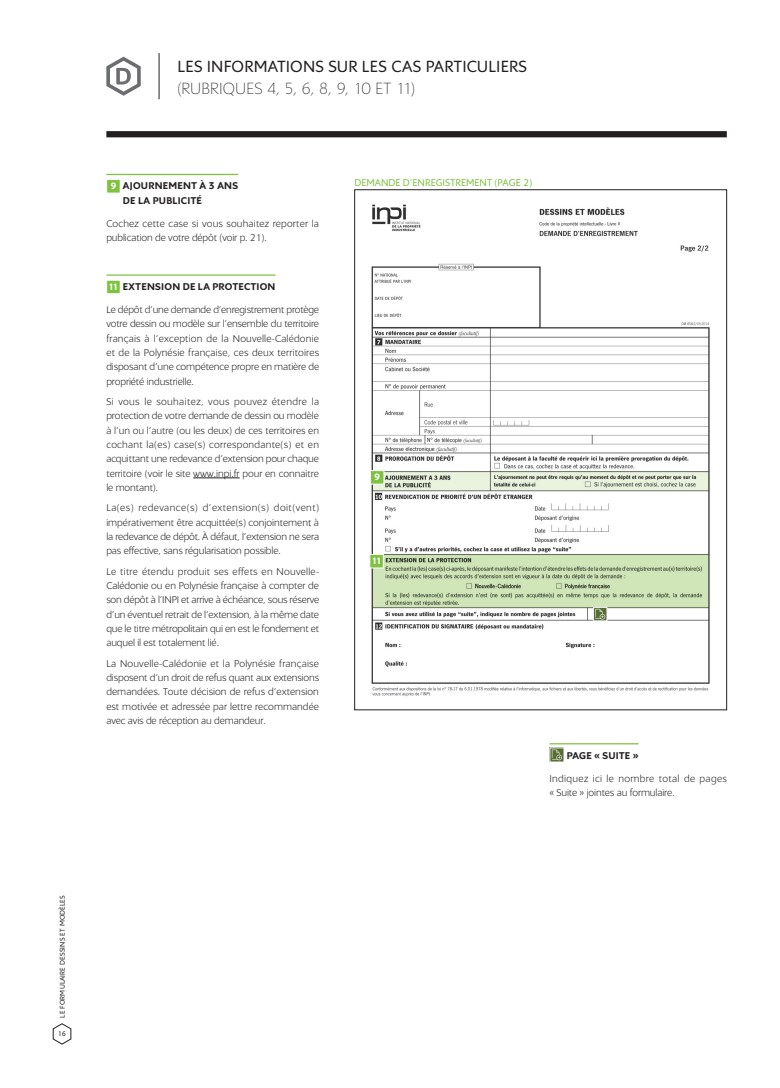
<style>
.page{position:relative;width:780px;height:1088px;background:#fff}
.page>*{position:absolute;margin:0;border:0;box-sizing:border-box;transform-origin:0 0}
.t1{font:17.5px "Inpi";letter-spacing:.01em;color:#231f20}
.t2{font:100 17.5px "Inpi";letter-spacing:.005em;color:#231f20}
.t3{font:300 10.62px/14.4px "Inpi";letter-spacing:-.01em;color:#231f20;text-align:justify}
.t4{font:300 10.62px/14.4px "Inpi";letter-spacing:.015em;color:#231f20}
.t5{font:300 10.62px/14.4px "Inpi";letter-spacing:.03em;color:#231f20}
.t6{font:700 10.62px/14.4px "Inpi";letter-spacing:.025em;color:#231f20}
.t7{font:10.62px "Inpi";color:#7fc241}
.t8{font:700 10px "Inpi";color:#fff}
.t9{font:7.5px "Inpi";letter-spacing:.02em;color:#231f20}
.s1{font-size:10px;color:#fff}
.s2{font-weight:700;font-size:10px;color:#fff}
.s3{font-weight:700}
</style>
<div class="page">
<svg style="left:53px;top:1023px;width:19px;height:22px"></svg>
<div style="left:106px;top:131px;width:620px;height:6px;background:#231f20"></div>
<hr style="left:159px;top:53px;width:1px;height:46px;background:#231f20">
<svg style="left:106px;top:57px;width:35px;height:39px"></svg>
<img style="left:371px;top:204px;width:339px;height:493px">
<svg style="left:373px;top:472px;width:335px;height:19px;background:#cbd3c1"></svg>
<svg style="left:373px;top:555px;width:335px;height:53px;background:#bed2a8"></svg>
<svg style="left:371px;top:470px;width:13px;height:15px"></svg>
<svg style="left:369px;top:554px;width:15px;height:15px"></svg>
<hr style="left:106px;top:174px;width:132px;height:1px;background:#7fc241">
<hr style="left:106px;top:274px;width:169px;height:2px;background:#7fc241">
<hr style="left:193px;top:478px;width:46px;height:1px;background:#231f20">
<svg style="left:106px;top:180px;width:15px;height:13px"></svg>
<svg style="left:106px;top:280px;width:15px;height:14px"></svg>
<hr style="left:549px;top:743px;width:89px;height:1px;background:#7fc241">
<svg style="left:552px;top:749px;width:10px;height:11px"></svg>
<svg style="left:595px;top:609px;width:10px;height:10px"></svg>
<div style="left:593px;top:607px;width:14px;height:14px;border:1px solid #fff"></div>
<p class="t9" style="left:58px;top:1018px;width:124px;rotate:-90deg">LE FORMULAIRE DESSINS ET MODÈLES</p>
<p class="t9" style="left:58px;top:1030px;width:10px">16</p>
<h1 class="t1" style="left:177px;top:56px;width:351px">LES INFORMATIONS SUR LES CAS PARTICULIERS</h1>
<h1 class="t2" style="left:177px;top:79px;width:239px">(RUBRIQUES 4, 5, 6, 8, 9, 10 ET 11)</h1>
<p class="t6" style="left:123px;top:179px;width:117px;text-indent:-13px"><span class="s1">9</span> AJOURNEMENT À 3 ANS<br>DE LA PUBLICITÉ</p>
<p class="t4" style="left:106px;top:216px;width:214px">Cochez cette case si vous souhaitez reporter la publication de votre dépôt (voir p. 21).</p>
<p class="t3" style="left:106px;top:275px;width:214px;line-height:23px"><span class="s2">11</span> <span class="s3">EXTENSION DE LA PROTECTION<br></span>Le dépôt d’une demande d’enregistrement protège</p>
<p class="t3" style="left:106px;top:317px;width:214px">votre dessin ou modèle sur l’ensemble du territoire français à l’exception de la Nouvelle-Calédonie et de la Polynésie française, ces deux territoires disposant d’une compétence propre en matière de propriété industrielle.</p>
<p class="t3" style="left:106px;top:394px;width:214px">Si vous le souhaitez, vous pouvez étendre la protection de votre demande de dessin ou modèle à l’un ou l’autre (ou les deux) de ces territoires en cochant la(es) case(s) correspondante(s) et en acquittant une redevance d’extension pour chaque territoire (voir le site www.inpi.fr pour en connaitre le montant).</p>
<p class="t3" style="left:106px;top:501px;width:214px">La(es) redevance(s) d’extension(s) doit(vent) impérativement être acquittée(s) conjointement à la redevance de dépôt. À défaut, l’extension ne sera pas effective, sans régularisation possible.</p>
<p class="t3" style="left:106px;top:564px;width:214px">Le titre étendu produit ses effets en Nouvelle-Calédonie ou en Polynésie française à compter de son dépôt à l’INPI et arrive à échéance, sous réserve d’un éventuel retrait de l’extension, à la même date que le titre métropolitain qui en est le fondement et auquel il est totalement lié.</p>
<p class="t3" style="left:106px;top:656px;width:214px">La Nouvelle-Calédonie et la Polynésie française disposent d’un droit de refus quant aux extensions demandées. Toute décision de refus d’extension est motivée et adressée par lettre recommandée avec avis de réception au demandeur.</p>
<p class="t7" style="left:354px;top:177px;width:179px">DEMANDE D’ENREGISTREMENT (PAGE 2)</p>
<p class="t8" style="left:374px;top:472px;width:8px">9</p>
<p class="t8" style="left:371px;top:555px;width:12px">11</p>
<p class="t6" style="left:566px;top:748px;width:73px">PAGE « SUITE »</p>
<p class="t5" style="left:549px;top:771px;width:179px">Indiquez ici le nombre total de pages « Suite » jointes au formulaire.</p>
</div>
